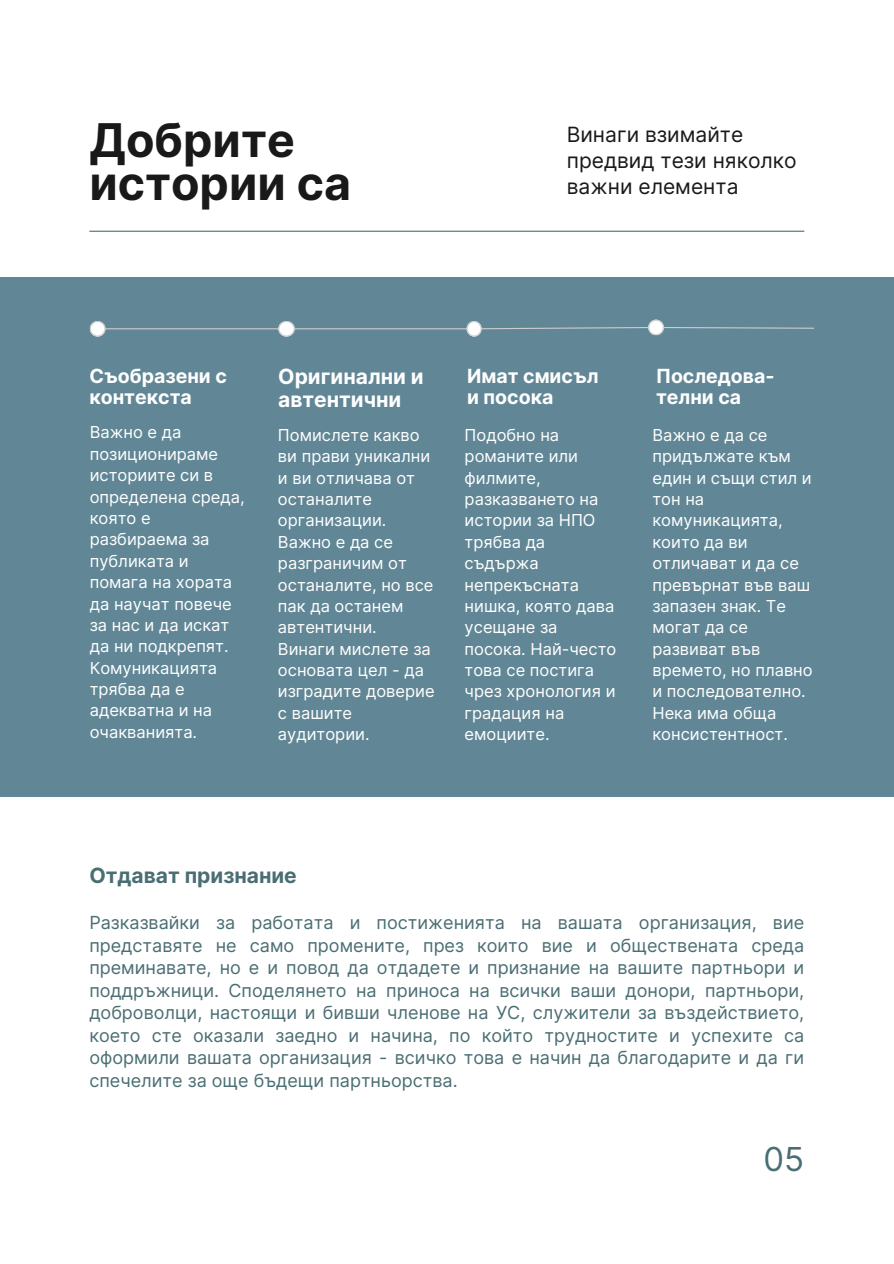
<style>
.page{position:relative;width:894px;height:1264px;background:#fff}
.page>*{position:absolute;margin:0;border:0;box-sizing:border-box;transform-origin:0 0}
.t1{font:700 46.5px/42.8px "Inter";color:#191919}
.t2{font:33px "Inter";color:#4a6e73}
.t3{font:21px/25.8px "Inter";color:#191919}
.t4{font:700 21px/23.7px "Inter";color:#fff}
.t5{font:700 21px "Inter";color:#4a6e73}
.t6{font:700 19.5px/21.3px "Inter";color:#fff}
.t7{font:18px/22.5px "Inter";color:#4a6e73;text-align:justify}
.t8{font:16.5px/21.3px "Inter";color:#fff}
</style>
<div class="page">
<hr style="left:89px;top:231px;width:715px;height:1px;background:#4a6e73">
<div style="left:0;top:277px;width:893px;height:519px;background:#618796"></div>
<hr style="left:105px;top:328px;width:173px;height:1px;background:#ccc">
<svg style="left:278px;top:321px;width:16px;height:15px"></svg>
<svg style="left:90px;top:321px;width:15px;height:15px"></svg>
<hr style="left:294px;top:328px;width:172px;height:1px;background:#ccc">
<svg style="left:466px;top:320px;width:348px;height:16px"></svg>
<h1 class="t1" style="left:89px;top:119px;width:263px">Добрите истории са</h1>
<h3 class="t3" style="left:566px;top:122px;width:231px">Винаги взимайте предвид тези няколко важни елемента</h3>
<p class="t6" style="left:89px;top:365px;width:139px">Съобразени с контекста</p>
<h2 class="t8" style="left:90px;top:422px;width:156px">Важно е да позиционираме историите си в определена среда, която е разбираема за публиката и помага на хората да научат повече за нас и да искат да ни подкрепят.<br>Комуникацията трябва да е адекватна и на очакванията.</h2>
<p class="t4" style="left:278px;top:364px;width:147px">Оригинални и автентични</p>
<h2 class="t8" style="left:278px;top:424px;width:158px">Помислете какво ви прави уникални и ви отличава от останалите организации.<br>Важно е да се разграничим от останалите, но все пак да останем автентични.<br>Винаги мислете за основата цел - да изградите доверие с вашите аудитории.</h2>
<p class="t6" style="left:467px;top:365px;width:133px">Имат смисъл и посока</p>
<p class="t8" style="left:464px;top:424px;width:153px">Подобно на романите или филмите, разказването на истории за НПО трябва да съдържа непрекъсната нишка, която дава усещане за посока. Най-често това се постига чрез хронология и градация на емоциите.</p>
<p class="t6" style="left:656px;top:365px;width:120px">Последова&shy;телни са</p>
<p class="t8" style="left:652px;top:424px;width:162px">Важно е да се придължате към един и същи стил и тон на комуникацията, които да ви отличават и да се превърнат във ваш запазен знак. Те могат да се развиват във времето, но плавно и последователно.</p>
<h2 class="t8" style="left:652px;top:702px;width:137px">Нека има обща консистентност.</h2>
<h2 class="t5" style="left:89px;top:862px;width:209px">Отдават признание</h2>
<p class="t7" style="left:89px;top:911px;width:716px">Разказвайки за работата и постиженията на вашата организация, вие представяте не само промените, през които вие и обществената среда преминавате, но е и повод да отдадете и признание на вашите партньори и поддръжници. Споделянето на приноса на всички ваши донори, партньори, доброволци, настоящи и бивши членове на УС, служители за въздействието, което сте оказали заедно и начина, по който трудностите и успехите са оформили вашата организация - всичко това е начин да благодарите и да ги спечелите за още бъдещи партньорства.</p>
<h2 class="t2" style="left:763px;top:1138px;width:42px">05</h2>
</div>
